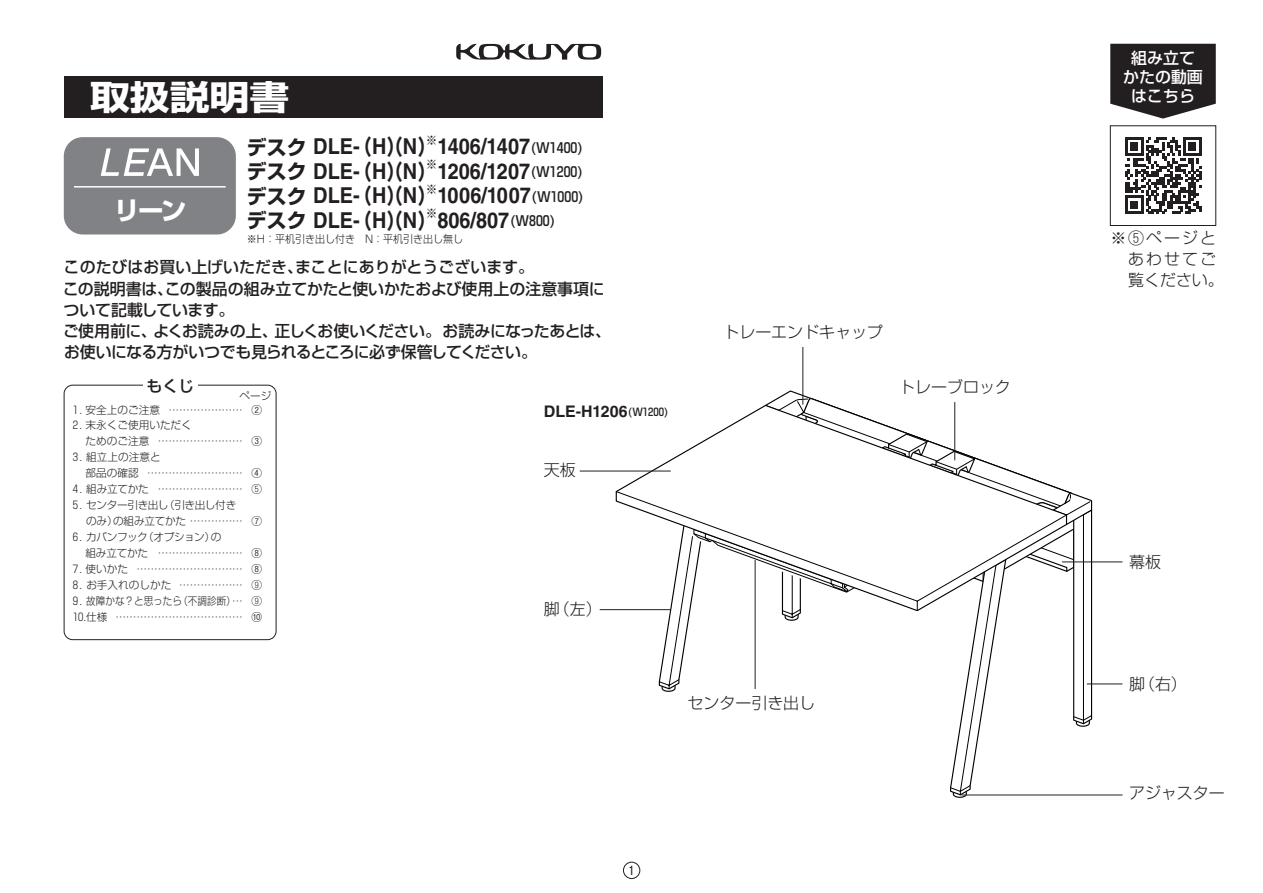
<style>
.page{position:relative;width:1263px;height:893px;background:#fff}
.page>*{position:absolute;margin:0;border:0;box-sizing:border-box;transform-origin:0 0}
.t1{font:700 33.9px "Shin Go Pro";color:#fff;scale:1.18 1}
.t2{font:25.5px "Shin Go Pro Bold 90 pv RKSJ H";color:#fff}
.t3{font:700 21.9px/24.5px "Helvetica LT Std";color:#231f20;scale:.91 1}
.t4{font:500 15.9px/21.3px "Shin Go Pro";letter-spacing:-.01em;color:#231f20}
.t5{font:300 15.9px "Shin Go Pro";color:#231f20}
.t6{font:300 15.9px/21.3px "Shin Go Pro";letter-spacing:.125em;color:#231f20}
.t7{font:700 15.9px "Helvetica LT Std";color:#231f20}
.t8{font:500 15.9px/19.2px "Shin Go Pro";color:#fff;text-align:center}
.t9{font:500 12.75px "Gothic BBB Pro";color:#231f20}
.t10{font:300 10.65px/15.9px "Shin Go Pro";color:#231f20}
.t11{font:300 10.65px/15.9px "Shin Go Pro";letter-spacing:-.025em;color:#231f20}
.t12{font:300 10.65px/15.9px "Shin Go Pro";letter-spacing:-.03em;color:#231f20}
.t13{font:300 10.65px "Shin Go Pro";color:#231f20;scale:.94 1}
.s1{font-family:"Shin Go Pro";font-weight:500;font-size:13.65px}
.s2{font-family:"Shin Go Pro";font-size:19.95px}
.s3{font-family:"Gothic MB101 Pro"}
.s4{font-family:"Gothic BBB Pro";font-weight:500}
.s5{font-family:"Shin Go Pro";font-weight:500;font-size:10.65px}
</style>
<div class="page">
<svg style="left:456px;top:44px;width:145px;height:16px"></svg>
<div style="left:623px;top:862px;width:17px;height:17px;border:1px solid #231f20;border-radius:50%"></div>
<div style="left:65px;top:77px;width:538px;height:41px;background:#231f20"></div>
<svg style="left:658px;top:391px;width:435px;height:407px"></svg>
<svg style="left:615px;top:404px;width:453px;height:208px"></svg>
<svg style="left:615px;top:491px;width:452px;height:120px"></svg>
<div style="left:64px;top:385px;width:212px;height:255px;border:1px solid #231f20;border-radius:9px"></div>
<div style="left:143px;top:382px;width:55px;height:7px;background:#fff"></div>
<hr style="left:755px;top:560px;width:1px;height:129px;background:#231f20">
<hr style="left:954px;top:402px;width:1px;height:58px;background:#231f20">
<hr style="left:802px;top:347px;width:1px;height:58px;background:#231f20">
<div style="left:64px;top:137px;width:172px;height:97px;background:#808285;border-radius:19px"></div>
<hr style="left:74px;top:186px;width:152px;height:2px;background:#fff">
<svg style="left:101px;top:148px;width:98px;height:28px"></svg>
<hr style="left:961px;top:795px;width:161px;height:1px;background:#231f20">
<hr style="left:600px;top:609px;width:71px;height:1px;background:#231f20">
<hr style="left:580px;top:471px;width:91px;height:1px;background:#231f20">
<hr style="left:1087px;top:684px;width:35px;height:1px;background:#231f20">
<hr style="left:1062px;top:562px;width:60px;height:1px;background:#231f20">
<svg style="left:1110px;top:44px;width:106px;height:75px;background:#3b3738"></svg>
<div style="left:1110px;top:126px;width:106px;height:100px;border:1px solid #231f20"></div>
<div style="left:1114px;top:127px;width:98px;height:98px;background:#fff"></div>
<svg style="left:1125px;top:137px;width:76px;height:77px"></svg>
<h1 class="t1" style="left:90px;top:70px;width:170px">取扱説明書</h1>
<h3 class="t3" style="left:247px;top:134px;width:371px;text-indent:179px"><sup>※</sup>1406/1407<span class="s1">(W1400)</span><span class="s2">デスク</span> DLE-<span class="s3">（</span>H<span class="s3">）（</span>N<span class="s3">）</span></h3>
<h3 class="t3" style="left:247px;top:134px;width:211px"><span class="s2">デスク</span> DLE-<span class="s3">（</span>H<span class="s3">）（</span>N<span class="s3">）</span></h3>
<h3 class="t3" style="left:247px;top:158px;width:371px;text-indent:179px"><sup>※</sup>1206/1207<span class="s1">(W1200)</span><span class="s2">デスク</span> DLE-<span class="s3">（</span>H<span class="s3">）（</span>N<span class="s3">）</span></h3>
<h3 class="t3" style="left:247px;top:183px;width:372px;text-indent:179px"><sup>※</sup>1006/1007<span class="s1">(W1000)</span><span class="s2">デスク</span> DLE-<span class="s3">（</span>H<span class="s3">）（</span>N<span class="s3">）</span></h3>
<h2 class="t2" style="left:114px;top:190px;width:74px">リーン</h2>
<h3 class="t4" style="left:63px;top:255px;width:550px">このたびはお買い上げいただき、まことにありがとうございます。<br>この説明書は、この製品の組み立てかたと使いかたおよび使用上の注意事項について記載しています。<br>ご使用前に、よくお読みの上、正しくお使いください。お読みになったあとは、お使いになる方がいつでも見られるところに必ず保管してください。</h3>
<h3 class="t3" style="left:426px;top:207px;width:144px"><sup>※</sup>806/807<span class="s1">(W800)</span></h3>
<p class="t13" style="left:247px;top:231px;width:231px">※H：平机引き出し付き　N：平机引き出し無し</p>
<h3 class="t4" style="left:147px;top:374px;width:49px">もくじ</h3>
<p class="t10" style="left:73px;top:400px;width:191px">1. 安全上のご注意 ………………… <span class="s4">②</span></p>
<p class="t10" style="left:86px;top:416px;width:178px;text-indent:-13px">2. 末永くご使用いただく<br>ためのご注意 …………………… <span class="s4">③</span></p>
<p class="t10" style="left:86px;top:448px;width:178px;text-indent:-13px">3. 組立上の注意と<br>部品の確認 ……………………… <span class="s4">④</span></p>
<p class="t10" style="left:73px;top:480px;width:191px">4. 組み立てかた …………………… ⑤</p>
<p class="t11" style="left:86px;top:496px;width:177px;text-indent:-13px">5. センター引き出し（引き出し付き<br>のみ）の組み立てかた …………… <span class="s4">⑦</span></p>
<p class="t12" style="left:86px;top:528px;width:178px;text-indent:-13px">6. カバンフック（オプション）の<br>組み立てかた …………………… <span class="s4">⑧</span></p>
<p class="t10" style="left:73px;top:560px;width:191px">7. 使いかた ………………………… <span class="s4">⑧</span></p>
<p class="t10" style="left:73px;top:576px;width:191px">8. お手入れのしかた ……………… ⑨</p>
<p class="t10" style="left:73px;top:592px;width:191px">9. 故障かな？と思ったら（不調診断）… ⑨<br>10.仕様 ……………………………… <span class="s4">⑩</span></p>
<p class="t10" style="left:240px;top:387px;width:33px">ページ</p>
<h3 class="t7" style="left:544px;top:401px;width:127px">DLE-H1206<span class="s5">(W1200)</span></h3>
<h3 class="t5" style="left:544px;top:457px;width:33px">天板</h3>
<h3 class="t5" style="left:544px;top:596px;width:59px">脚（左）</h3>
<h3 class="t5" style="left:723px;top:319px;width:161px">トレーエンドキャップ</h3>
<h3 class="t5" style="left:899px;top:374px;width:113px">トレーブロック</h3>
<h3 class="t5" style="left:688px;top:690px;width:129px">センター引き出し</h3>
<p class="t9" style="left:628px;top:860px;width:8px">1</p>
<h3 class="t8" style="left:1123px;top:46px;width:81px">組み立てかたの動画はこちら</h3>
<h3 class="t6" style="left:1128px;top:225px;width:97px;text-indent:-18px">※⑤ページとあわせてご覧ください。</h3>
<h3 class="t5" style="left:1129px;top:549px;width:33px">幕板</h3>
<h3 class="t5" style="left:1129px;top:671px;width:59px">脚（右）</h3>
<h3 class="t5" style="left:1129px;top:780px;width:97px">アジャスター</h3>
</div>
